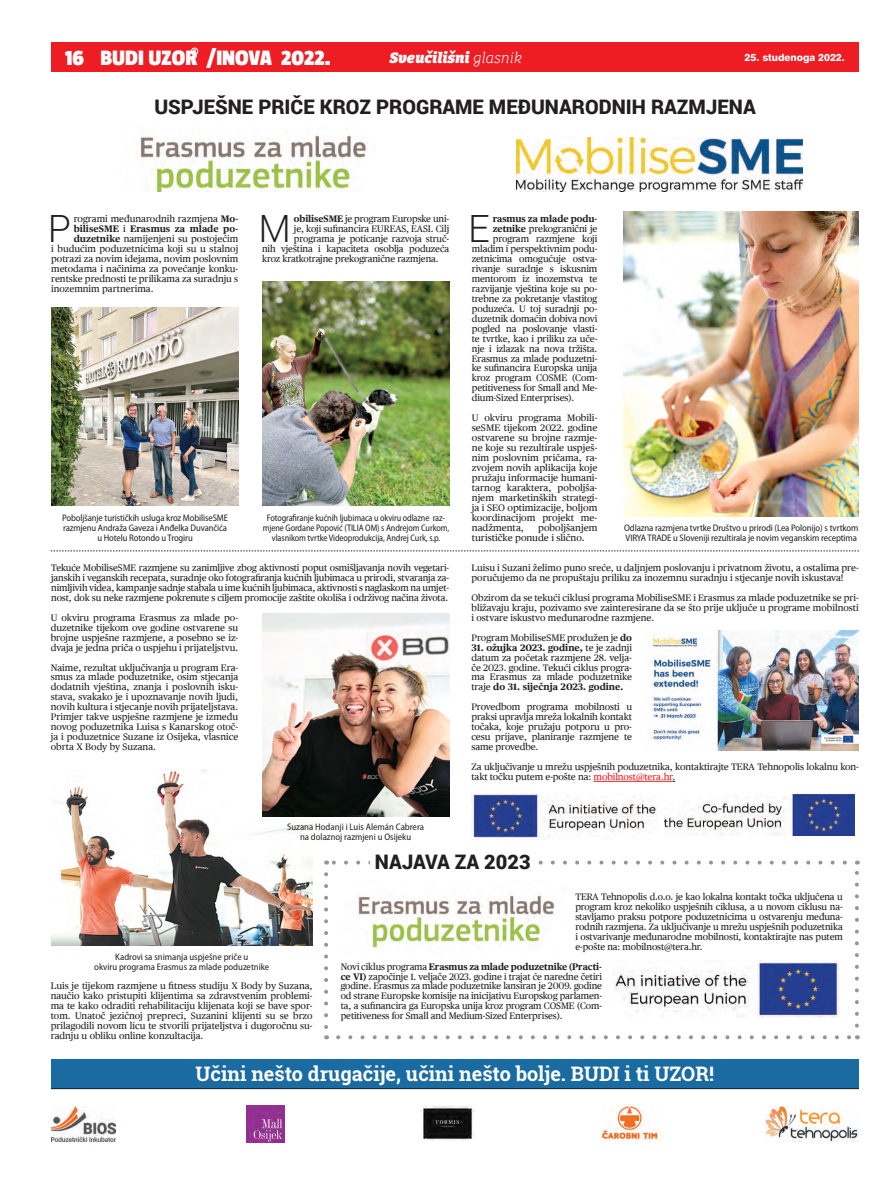
<style>
.page{position:relative;width:893px;height:1191px;background:#fff}
.page>*{position:absolute;margin:0;border:0;box-sizing:border-box;transform-origin:0 0}
.t1{font:300 37.5px "Roboto";color:#231f20}
.t2{font:900 21.4px "Taz";color:#fff}
.t3{font:900 20px "Roboto";color:#231f20}
.t4{font:700 20px "Roboto Slab";color:#fff}
.t5{font:italic 800 15.8px "Bree Serif";letter-spacing:-.005em;color:#fff}
.t6{font:800 10px "Swiss 721 BT";color:#fff}
.t7{font:9.5px/10px "Publico Text";letter-spacing:-.01em;color:#231f20;text-align:justify}
.t8{font:semi-condensed 9.5px/10px "Myriad Pro";letter-spacing:-.01em;color:#231f20;text-align:center}
.t9{font:semi-condensed 9.5px/10px "Myriad Pro";letter-spacing:-.01em;color:#231f20;text-align:center;scale:.94 1}
.t10{font:700 9.5px "Publico Text";color:#231f20}
.t11{font:900 5.5px "Taz";color:#fff}
.s1{font-weight:100}
.s2{font-weight:700}
.s3{font-weight:400}
.s4{color:#ee1d23}
</style>
<div class="page">
<div style="left:51px;top:1059px;width:808px;height:30px;background:#1a6ba2"></div>
<svg style="left:338px;top:1035px;width:513px;height:4px"></svg>
<svg style="left:324px;top:874px;width:4px;height:165px"></svg>
<svg style="left:855px;top:860px;width:4px;height:165px"></svg>
<svg style="left:326px;top:860px;width:519px;height:4px"></svg>
<img style="left:51px;top:1106px;width:65px;height:35px">
<img style="left:247px;top:1105px;width:37px;height:37px">
<img style="left:600px;top:1104px;width:58px;height:37px">
<img style="left:421px;top:1105px;width:54px;height:35px">
<img style="left:765px;top:1106px;width:94px;height:35px">
<img style="left:358px;top:894px;width:197px;height:55px">
<img style="left:614px;top:960px;width:226px;height:58px">
<img style="left:51px;top:307px;width:187px;height:199px">
<img style="left:472px;top:793px;width:184px;height:45px">
<img style="left:140px;top:135px;width:228px;height:57px">
<img style="left:665px;top:794px;width:190px;height:42px">
<img style="left:624px;top:212px;width:235px;height:304px">
<img style="left:651px;top:630px;width:208px;height:120px">
<img style="left:262px;top:282px;width:187px;height:224px">
<img style="left:51px;top:770px;width:262px;height:175px">
<img style="left:517px;top:137px;width:286px;height:55px">
<div style="left:370px;top:848px;width:166px;height:25px;background:#fff"></div>
<img style="left:262px;top:613px;width:187px;height:203px">
<hr style="left:594px;top:781px;width:78px;height:1px;background:#ee1d23">
<hr style="left:51px;top:1088px;width:808px;height:1px;background:#231f20">
<div style="left:51px;top:43px;width:808px;height:29px;background:#ee1d23"></div>
<div style="left:191px;top:48px;width:7px;height:7px;border:1px solid #fff;border-radius:50%"></div>
<svg style="left:51px;top:551px;width:808px;height:1px"></svg>
<p class="t2" style="left:65px;top:46px;width:267px">16 BUDI UZOR /INOVA 2022.</p>
<p class="t5" style="left:389px;top:44px;width:134px">Sveučilišni <span class="s1">glasnik</span></p>
<p class="t6" style="left:745px;top:52px;width:102px">25. studenoga 2022.</p>
<p class="t11" style="left:193px;top:48px;width:5px">R</p>
<p class="t3" style="left:154px;top:93px;width:603px">USPJEŠNE PRIČE KROZ PROGRAME MEĐUNARODNIH RAZMJENA</p>
<p class="t1" style="left:259px;top:202px;width:34px">M</p>
<p class="t7" style="left:294px;top:214px;width:157px"><span class="s2">obiliseSME</span> je program Europske uni-</p>
<p class="t1" style="left:48px;top:202px;width:25px">P</p>
<p class="t7" style="left:74px;top:214px;width:166px">rogrami međunarodnih razmjena <span class="s2">Mo-</span></p>
<p class="t1" style="left:468px;top:202px;width:23px">E</p>
<p class="t10" style="left:493px;top:213px;width:106px">rasmus za mlade podu-</p>
<p class="t7" style="left:294px;top:224px;width:157px">je, koji sufinancira EUREAS, EASI. Cilj</p>
<p class="t7" style="left:294px;top:233px;width:157px">programa je poticanje razvoja struč-</p>
<p class="t7" style="left:262px;top:243px;width:189px">nih vještina i kapaciteta osoblja poduzeća</p>
<p class="t7" style="left:262px;top:253px;width:178px">kroz kratkotrajne prekogranične razmjena.</p>
<p class="t7" style="left:493px;top:224px;width:106px"><span class="s2">zetnike</span> prekogranični je</p>
<p class="t7" style="left:493px;top:233px;width:106px">program razmjene koji</p>
<p class="t7" style="left:472px;top:243px;width:127px">mladim i perspektivnim podu-</p>
<p class="t7" style="left:472px;top:253px;width:127px">zetnicima omogućuje ostva-</p>
<p class="t7" style="left:472px;top:263px;width:127px">rivanje suradnje s iskusnim</p>
<p class="t7" style="left:472px;top:273px;width:127px">mentorom iz inozemstva te</p>
<p class="t7" style="left:472px;top:283px;width:127px">razvijanje vještina koje su po-</p>
<p class="t7" style="left:472px;top:293px;width:127px">trebne za pokretanje vlastitog</p>
<p class="t7" style="left:472px;top:303px;width:127px">poduzeća. U toj suradnji po-</p>
<p class="t7" style="left:472px;top:313px;width:127px">duzetnik domaćin dobiva novi</p>
<p class="t7" style="left:472px;top:323px;width:127px">pogled na poslovanje vlasti-</p>
<p class="t7" style="left:472px;top:333px;width:127px">te tvrtke, kao i priliku za uče-</p>
<p class="t7" style="left:472px;top:343px;width:127px">nje i izlazak na nova tržišta.</p>
<p class="t7" style="left:472px;top:353px;width:127px">Erasmus za mlade poduzetni-</p>
<p class="t7" style="left:472px;top:363px;width:127px">ke sufinancira Europska unija</p>
<p class="t7" style="left:472px;top:373px;width:127px">kroz program COSME (Com-</p>
<p class="t7" style="left:472px;top:383px;width:127px">petitiveness for Small and Me-</p>
<p class="t7" style="left:472px;top:393px;width:104px">dium-Sized Enterprises).</p>
<p class="t7" style="left:472px;top:413px;width:127px">U okviru programa Mobili&shy;seSME tijekom 2022. godine ostvarene su brojne razmje&shy;ne koje su rezultirale uspješ&shy;nim poslovnim pričama, ra&shy;zvojem novih aplikacija koje pružaju informacije humani&shy;tarnog karaktera, poboljša&shy;njem marketinških strategi&shy;ja i SEO optimizacije, boljom koordinacijom projekt me&shy;nadžmenta,</p>
<p class="t10" style="left:74px;top:223px;width:166px">biliseSME <span class="s3">i</span> Erasmus za mlade po-</p>
<p class="t7" style="left:74px;top:233px;width:166px"><span class="s2">duzetnike</span> namijenjeni su postojećim</p>
<p class="t7" style="left:51px;top:243px;width:189px">i budućim poduzetnicima koji su u stalnoj</p>
<p class="t7" style="left:51px;top:253px;width:189px">potrazi za novim idejama, novim poslovnim</p>
<p class="t7" style="left:51px;top:263px;width:189px">metodama i načinima za povećanje konku-</p>
<p class="t7" style="left:51px;top:273px;width:189px">rentske prednosti te prilikama za suradnju s</p>
<p class="t7" style="left:51px;top:283px;width:104px">inozemnim partnerima.</p>
<p class="t9" style="left:263px;top:512px;width:200px">Fotografiranje kućnih ljubimaca u okviru odlazne raz&shy;mjene Gordane Popović (TILIA OM) s Andrejom Curkom, vlasnikom tvrtke Videoprodukcija, Andrej Curk, s.p.</p>
<p class="t8" style="left:62px;top:512px;width:167px">Poboljšanje turističkih usluga kroz MobiliseSME razmjenu Andraža Gaveza i Anđelka Duvančića u Hotelu Rotondo u Trogiru</p>
<p class="t8" style="left:624px;top:522px;width:236px;text-align:left">Odlazna razmjena tvrtke Društvo u prirodi (Lea Polonijo) s tvrtkom<br>VIRYA TRADE u Sloveniji rezultirala je novim veganskim receptima</p>
<p class="t7" style="left:472px;top:522px;width:127px;text-indent:66px">poboljšanjem turističke ponude i slično.</p>
<p class="t7" style="left:51px;top:562px;width:399px">Tekuće MobiliseSME razmjene su zanimljive zbog aktivnosti poput osmišljavanja novih vegetari&shy;janskih i veganskih recepata, suradnje oko fotografiranja kućnih ljubimaca u prirodi, stvaranja za&shy;nimljivih videa, kampanje sadnje stabala u ime kućnih ljubimaca, aktivnosti s naglaskom na umjet&shy;nost, dok su neke razmjene pokrenute s ciljem promocije zaštite okoliša i održivog načina života.</p>
<p class="t7" style="left:51px;top:612px;width:189px">U okviru programa Erasmus za mlade po&shy;duzetnike tijekom ove godine ostvarene su brojne uspješne razmjene, a posebno se iz&shy;dvaja je jedna priča o uspjehu i prijateljstvu.</p>
<p class="t7" style="left:51px;top:662px;width:189px">Naime, rezultat uključivanja u program Era&shy;smus za mlade poduzetnike, osim stjecanja dodatnih vještina, znanja i poslovnih isku&shy;stava, svakako je i upoznavanje novih ljudi, novih kultura i stjecanje novih prijateljstava.<br>Primjer takve uspješne razmjene je između novog poduzetnika Luisa s Kanarskog otoč&shy;ja i poduzetnice Suzane iz Osijeka, vlasnice obrta X Body by Suzana.</p>
<p class="t8" style="left:287px;top:821px;width:138px">Suzana Hodanji i Luis Alemán Cabrera na dolaznoj razmjeni u Osijeku</p>
<p class="t7" style="left:471px;top:562px;width:389px">Luisu i Suzani želimo puno sreće, u daljnjem poslovanju i privatnom životu, a ostalima pre&shy;poručujemo da ne propuštaju priliku za inozemnu suradnju i stjecanje novih iskustava!</p>
<p class="t7" style="left:471px;top:592px;width:389px">Obzirom da se tekući ciklusi programa MobiliseSME i Erasmus za mlade poduzetnike se pri&shy;bližavaju kraju, pozivamo sve zainteresirane da se što prije uključe u programe mobilnosti i ostvare iskustvo međunarodne razmjene.</p>
<p class="t7" style="left:471px;top:632px;width:162px">Program MobiliseSME produžen je <span class="s2">do</span></p>
<p class="t7" style="left:471px;top:642px;width:162px"><span class="s2">31. ožujka 2023. godine,</span> te je zadnji datum za početak razmjene 28. velja&shy;če 2023. godine. Tekući ciklus progra&shy;ma Erasmus za mlade poduzetnike traje <span class="s2">do 31. siječnja 2023. godine.</span></p>
<p class="t7" style="left:471px;top:702px;width:162px">Provedbom programa mobilnosti u praksi upravlja mreža lokalnih kontakt točaka, koje pružaju potporu u pro&shy;cesu prijave, planiranje razmjene te same provedbe.</p>
<p class="t7" style="left:471px;top:762px;width:389px">Za uključivanje u mrežu uspješnih poduzetnika, kontaktirajte TERA Tehnopolis lokalnu kon&shy;takt točku putem e-pošte na: <span class="s4">mobilnost@tera.hr</span>.</p>
<p class="t8" style="left:94px;top:951px;width:177px">Kadrovi sa snimanja uspješne priče u<br>okviru programa Erasmus za mlade poduzetnike</p>
<p class="t7" style="left:51px;top:981px;width:263px">Luis je tijekom razmjene u fitness studiju X Body by Suzana, naučio kako pristupiti klijentima sa zdravstvenim problemi&shy;ma te kako odraditi rehabilitaciju klijenata koji se bave spor&shy;tom. Unatoč jezičnoj prepreci, Suzanini klijenti su se brzo prilagodili novom licu te stvorili prijateljstva i dugoročnu su&shy;radnju u obliku online konzultacija.</p>
<p class="t3" style="left:375px;top:848px;width:157px">NAJAVA ZA 2023</p>
<p class="t7" style="left:575px;top:891px;width:269px">TERA Tehnopolis d.o.o. je kao lokalna kontakt točka uključena u program kroz nekoliko uspješnih ciklusa, a u novom ciklusu na&shy;stavljamo praksu potpore poduzetnicima u ostvarenju međuna&shy;rodnih razmjena. Za uključivanje u mrežu uspješnih poduzetnika i ostvarivanje međunarodne mobilnosti, kontaktirajte nas putem e-pošte na: mobilnost@tera.hr.</p>
<p class="t7" style="left:341px;top:961px;width:263px">Novi ciklus programa <span class="s2">Erasmus za mlade poduzetnike (Practi&shy;ce VI)</span> započinje 1. veljače 2023. godine i trajat će naredne četiri godine. Erasmus za mlade poduzetnike lansiran je 2009. godine od strane Europske komisije na inicijativu Europskog parlamen&shy;ta, a sufinancira ga Europska unija kroz program COSME (Com&shy;petitiveness for Small and Medium-Sized Enterprises).</p>
<p class="t4" style="left:196px;top:1060px;width:520px">Učini nešto drugačije, učini nešto bolje. BUDI i ti UZOR!</p>
</div>
